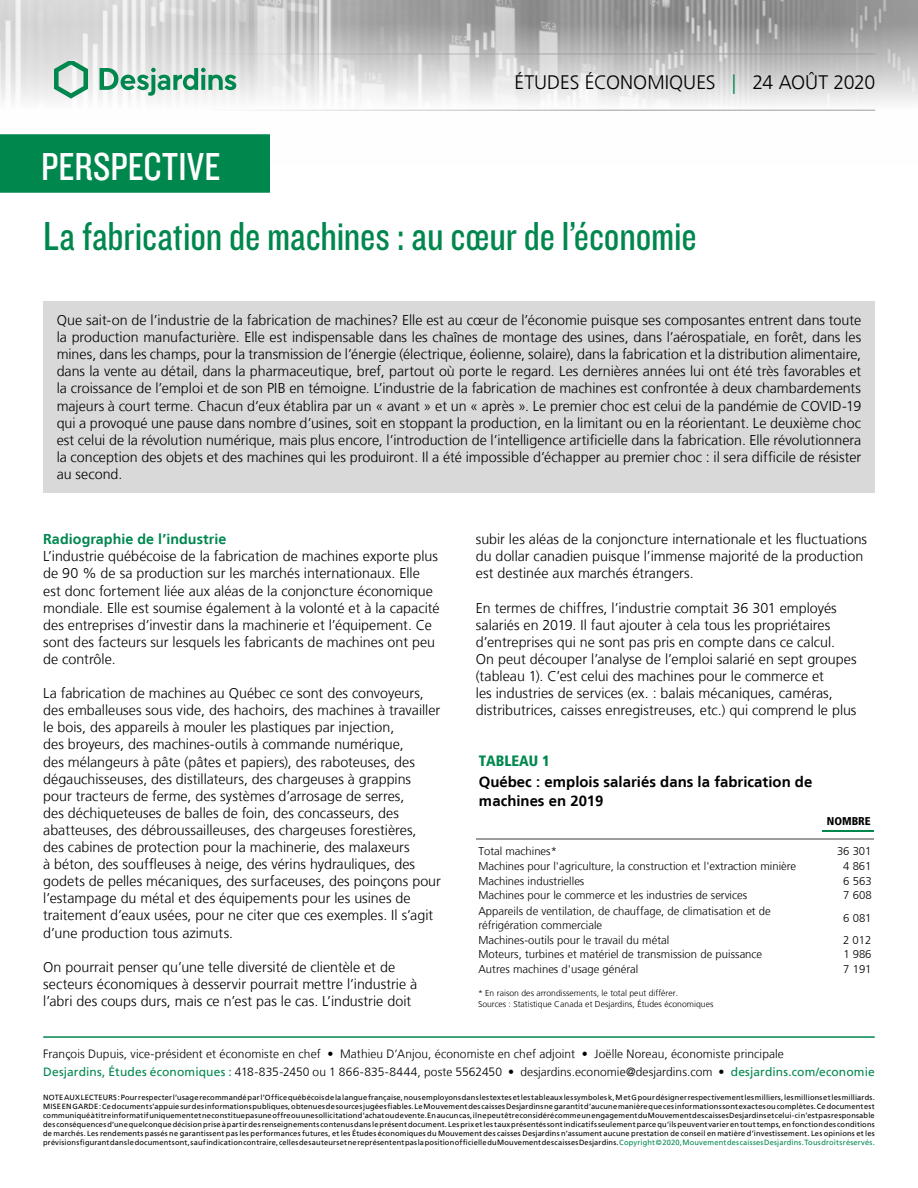
<style>
.page{position:relative;width:918px;height:1188px;background:#fff}
.page>*{position:absolute;margin:0;border:0;box-sizing:border-box;transform-origin:0 0}
.t1{font:42px "Knockout 29 Junior Ltweight";letter-spacing:-.005em;color:#00874e}
.t2{font:40.5px "Knockout 29 Junior Ltweight";letter-spacing:.005em;color:#fff}
.t3{font:300 19.5px "Frutiger LT";color:#000}
.t4{font:italic 700 14.85px "Frutiger LT";color:#000}
.t5{font:900 condensed 14.85px "Frutiger LT";color:#00874e}
.t6{font:300 14.25px/17.1px "Frutiger LT";color:#000}
.t7{font:700 14.25px "Frutiger LT";letter-spacing:.005em;color:#00874e}
.t8{font:300 12px/18.1px "Frutiger LT";letter-spacing:.005em;color:#000}
.t9{font:300 11.25px/14.2px "Frutiger LT";letter-spacing:.005em;color:#000}
.t10{font:900 condensed 11.25px "Frutiger LT";color:#000}
.t11{font:300 8.55px "Frutiger LT";letter-spacing:.005em;color:#000}
.t12{font:7.5px/9px "Frutiger LT";letter-spacing:.025em;color:#000;text-align:justify}
.s1{color:#00874e}
.s2{font-weight:400;color:#00874e}
</style>
<div class="page">
<div style="left:0;top:135px;width:269px;height:57px;background:#00874e"></div>
<div style="left:0;top:134px;width:270px;height:59px;border:2px solid #00874e"></div>
<hr style="left:43px;top:1036px;width:832px;height:2px;background:#00874e">
<img style="left:0;top:0;width:918px;height:164px">
<hr style="left:43px;top:54px;width:832px;height:1px;background:#9d9d9c">
<hr style="left:43px;top:110px;width:832px;height:1px;background:#9d9d9c">
<svg style="left:54px;top:61px;width:34px;height:38px"></svg>
<svg style="left:100px;top:68px;width:136px;height:28px"></svg>
<div style="left:43px;top:301px;width:832px;height:191px;background:#d9d9d9"></div>
<hr style="left:476px;top:838px;width:398px;height:2px;background:#9d9c9c">
<hr style="left:822px;top:830px;width:52px;height:1px;background:#00874e">
<h2 class="t2" style="left:41px;top:140px;width:181px">PERSPECTIVE</h2>
<h3 class="t3" style="left:514px;top:72px;width:362px">ÉTUDES ÉCONOMIQUES <span class="s1">|</span> 24 AOÛT 2020</h3>
<p class="t1" style="left:43px;top:209px;width:655px">La fabrication de machines : au cœur de l’économie</p>
<p class="t6" style="left:57px;top:312px;width:806px;text-align:justify">Que sait-on de l’industrie de la fabrication de machines? Elle est au cœur de l’économie puisque ses composantes entrent dans toute la production manufacturière. Elle est indispensable dans les chaînes de montage des usines, dans l’aérospatiale, en forêt, dans les mines, dans les champs, pour la transmission de l’énergie (électrique, éolienne, solaire), dans la fabrication et la distribution alimentaire, dans la vente au détail, dans la pharmaceutique, bref, partout où porte le regard. Les dernières années lui ont été très favorables et la croissance de l’emploi et de son PIB en témoigne. L’industrie de la fabrication de machines est confrontée à deux chambardements majeurs à court terme. Chacun d’eux établira par un « avant » et un « après ». Le premier choc est celui de la pandémie de COVID-19 qui a provoqué une pause dans nombre d’usines, soit en stoppant la production, en la limitant ou en la réorientant. Le deuxième choc</p>
<p class="t6" style="left:57px;top:431px;width:806px">est celui de la révolution numérique, mais plus encore, l’introduction de l’intelligence artificielle dans la fabrication. Elle révolutionnera la conception des objets et des machines qui les produiront. Il a été impossible d’échapper au premier choc : il sera difficile de résister</p>
<p class="t6" style="left:57px;top:466px;width:67px">au second.</p>
<h5 class="t7" style="left:43px;top:531px;width:185px">Radiographie de l’industrie</h5>
<p class="t6" style="left:43px;top:548px;width:398px">L’industrie québécoise de la fabrication de machines exporte plus de 90 % de sa production sur les marchés internationaux. Elle est donc fortement liée aux aléas de la conjoncture économique mondiale. Elle est soumise également à la volonté et à la capacité des entreprises d’investir dans la machinerie et l’équipement. Ce sont des facteurs sur lesquels les fabricants de machines ont peu de contrôle.</p>
<p class="t6" style="left:43px;top:685px;width:399px">La fabrication de machines au Québec ce sont des convoyeurs, des emballeuses sous vide, des hachoirs, des machines à travailler le bois, des appareils à mouler les plastiques par injection,<br>des broyeurs, des machines-outils à commande numérique,<br>des mélangeurs à pâte (pâtes et papiers), des raboteuses, des dégauchisseuses, des distillateurs, des chargeuses à grappins pour tracteurs de ferme, des systèmes d’arrosage de serres,<br>des déchiqueteuses de balles de foin, des concasseurs, des abatteuses, des débroussailleuses, des chargeuses forestières, des cabines de protection pour la machinerie, des malaxeurs</p>
<p class="t6" style="left:43px;top:856px;width:373px">à béton, des souffleuses à neige, des vérins hydrauliques, des</p>
<p class="t6" style="left:43px;top:873px;width:399px">godets de pelles mécaniques, des surfaceuses, des poinçons pour l’estampage du métal et des équipements pour les usines de traitement d’eaux usées, pour ne citer que ces exemples. Il s’agit d’une production tous azimuts.</p>
<p class="t6" style="left:43px;top:958px;width:353px">On pourrait penser qu’une telle diversité de clientèle et de</p>
<p class="t6" style="left:476px;top:531px;width:393px">subir les aléas de la conjoncture internationale et les fluctuations</p>
<p class="t6" style="left:476px;top:548px;width:389px">du dollar canadien puisque l’immense majorité de la production est destinée aux marchés étrangers.</p>
<p class="t6" style="left:476px;top:599px;width:382px">En termes de chiffres, l’industrie comptait 36 301 employés salariés en 2019. Il faut ajouter à cela tous les propriétaires d’entreprises qui ne sont pas pris en compte dans ce calcul.<br>On peut découper l’analyse de l’emploi salarié en sept groupes (tableau 1). C’est celui des machines pour le commerce et<br>les industries de services (ex. : balais mécaniques, caméras, distributrices, caisses enregistreuses, etc.) qui comprend le plus</p>
<h5 class="t5" style="left:479px;top:752px;width:73px">TABLEAU 1</h5>
<p class="t4" style="left:479px;top:773px;width:335px">Québec : emplois salariés dans la fabrication de</p>
<h5 class="t4" style="left:479px;top:792px;width:126px">machines en 2019</h5>
<p class="t10" style="left:827px;top:815px;width:45px">NOMBRE</p>
<p class="t9" style="left:478px;top:844px;width:80px">Total machines*</p>
<p class="t9" style="left:837px;top:844px;width:36px">36 301</p>
<p class="t9" style="left:478px;top:859px;width:319px">Machines pour l'agriculture, la construction et l'extraction minière</p>
<p class="t9" style="left:843px;top:859px;width:30px">4 861</p>
<p class="t9" style="left:478px;top:874px;width:107px">Machines industrielles</p>
<p class="t9" style="left:843px;top:874px;width:30px">6 563</p>
<p class="t9" style="left:478px;top:889px;width:270px">Machines pour le commerce et les industries de services</p>
<p class="t9" style="left:843px;top:889px;width:30px">7 608</p>
<p class="t9" style="left:478px;top:904px;width:294px">Appareils de ventilation, de chauffage, de climatisation et de réfrigération commerciale</p>
<p class="t9" style="left:843px;top:911px;width:30px">6 081</p>
<p class="t9" style="left:478px;top:933px;width:192px">Machines-outils pour le travail du métal</p>
<p class="t9" style="left:843px;top:933px;width:30px">2 012</p>
<p class="t9" style="left:478px;top:948px;width:285px">Moteurs, turbines et matériel de transmission de puissance</p>
<p class="t9" style="left:843px;top:948px;width:30px">1 986</p>
<p class="t9" style="left:478px;top:962px;width:161px">Autres machines d'usage général</p>
<p class="t9" style="left:843px;top:962px;width:30px">7 191</p>
<p class="t6" style="left:43px;top:976px;width:376px">secteurs économiques à desservir pourrait mettre l’industrie à</p>
<p class="t11" style="left:478px;top:988px;width:202px">* En raison des arrondissements, le total peut différer.</p>
<p class="t6" style="left:43px;top:993px;width:370px">l’abri des coups durs, mais ce n’est pas le cas. L’industrie doit</p>
<p class="t11" style="left:478px;top:999px;width:237px">Sources : Statistique Canada et Desjardins, Études économiques</p>
<p class="t8" style="left:43px;top:1045px;width:833px">François Dupuis, vice-président et économiste en chef • Mathieu D’Anjou, économiste en chef adjoint • Joëlle Noreau, économiste principale<br><span class="s2">Desjardins, Études économiques :</span> 418-835-2450 ou 1 866-835-8444, poste 5562450 • desjardins.economie@desjardins.com • <span class="s2">desjardins.com/economie</span></p>
<p class="t12" style="left:43px;top:1093px;width:833px">NOTE AUX LECTEURS: Pour respecter l’usage recommandé par l’Office québécois de la langue française, nous employons dans les textes et les tableaux les symboles k, M et G pour désigner respectivement les milliers, les millions et les milliards.<br>MISE EN GARDE: Ce document s’appuie sur des informations publiques, obtenues de sources jugées fiables. Le Mouvement des caisses Desjardins ne garantit d’aucune manière que ces informations sont exactes ou complètes. Ce document est communiqué à titre informatif uniquement et ne constitue pas une offre ou une sollicitation d’achat ou de vente. En aucun cas, il ne peut être considéré comme un engagement du Mouvement des caisses Desjardins et celui-ci n’est pas responsable des conséquences d’une quelconque décision prise à partir des renseignements contenus dans le présent document. Les prix et les taux présentés sont indicatifs seulement parce qu’ils peuvent varier en tout temps, en fonction des conditions de marchés. Les rendements passés ne garantissent pas les performances futures, et les Études économiques du Mouvement des caisses Desjardins n’assument aucune prestation de conseil en matière d’investissement. Les opinions et les prévisions figurant dans le document sont, sauf indication contraire, celles des auteurs et ne représentent pas la position officielle du Mouvement des caisses Desjardins. <span class="s1">Copyright©2020, Mouvement des caisses Desjardins. Tous droits réservés.</span></p>
</div>
